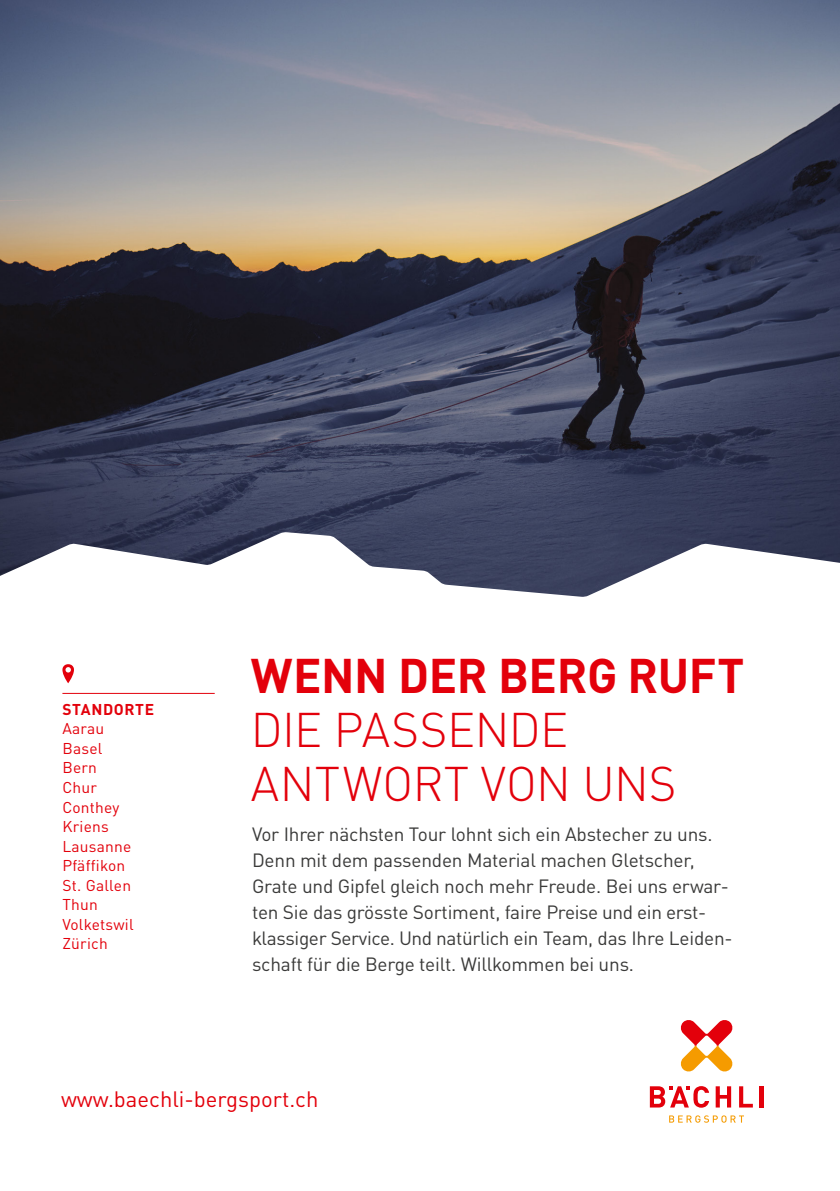
<style>
.page{position:relative;width:840px;height:1191px;background:#fff}
.page>*{position:absolute;margin:0;border:0;box-sizing:border-box;transform-origin:0 0}
.t1{font:300 48px/54px "DINOT";letter-spacing:-.005em;color:#e3000b}
.t2{font:700 48px "DINOT";letter-spacing:-.01em;color:#e3000b}
.t3{font:22px "DINOT";color:#e3000b}
.t4{font:19px/26px "DINOT";letter-spacing:-.01em;color:#3a3a39}
.t5{font:15.6px/19.4px "DINOT";letter-spacing:.015em;color:#e3000b}
.t6{font:700 15.6px "DINOT";letter-spacing:.04em;color:#e3000b}
</style>
<div class="page">
<img style="left:0;top:0;width:839px;height:532px">
<svg style="left:0;top:532px;width:839px;height:162px"></svg>
<svg style="left:680px;top:1020px;width:52px;height:52px"></svg>
<svg style="left:669px;top:1115px;width:74px;height:7px"></svg>
<svg style="left:715px;top:1086px;width:15px;height:21px"></svg>
<svg style="left:739px;top:1086px;width:13px;height:21px"></svg>
<div style="left:758px;top:1086px;width:5px;height:21px;background:#e3000b"></div>
<svg style="left:649px;top:1086px;width:59px;height:21px"></svg>
<hr style="left:62px;top:693px;width:152px;height:1px;background:#e3000b">
<svg style="left:61px;top:664px;width:14px;height:19px"></svg>
<p class="t6" style="left:62px;top:698px;width:93px">STANDORTE</p>
<p class="t5" style="left:62px;top:718px;width:73px">Aarau<br>Basel<br>Bern<br>Chur<br>Conthey<br>Kriens<br>Lausanne<br>Pfäffikon<br>St. Gallen<br>Thun<br>Volketswil<br>Zürich</p>
<h1 class="t2" style="left:251px;top:643px;width:495px">WENN DER BERG RUFT</h1>
<h1 class="t1" style="left:251px;top:700px;width:427px">DIE PASSENDE<br>ANTWORT VON UNS</h1>
<p class="t4" style="left:252px;top:820px;width:482px">Vor Ihrer nächsten Tour lohnt sich ein Abstecher zu uns.<br>Denn mit dem passenden Material machen Gletscher, Grate und Gipfel gleich noch mehr Freude. Bei uns erwar&shy;ten Sie das grösste Sortiment, faire Preise und ein erst&shy;klassiger Service. Und natürlich ein Team, das Ihre Leiden&shy;schaft für die Berge teilt. Willkommen bei uns.</p>
<p class="t3" style="left:61px;top:1082px;width:259px">www.baechli-bergsport.ch</p>
</div>
